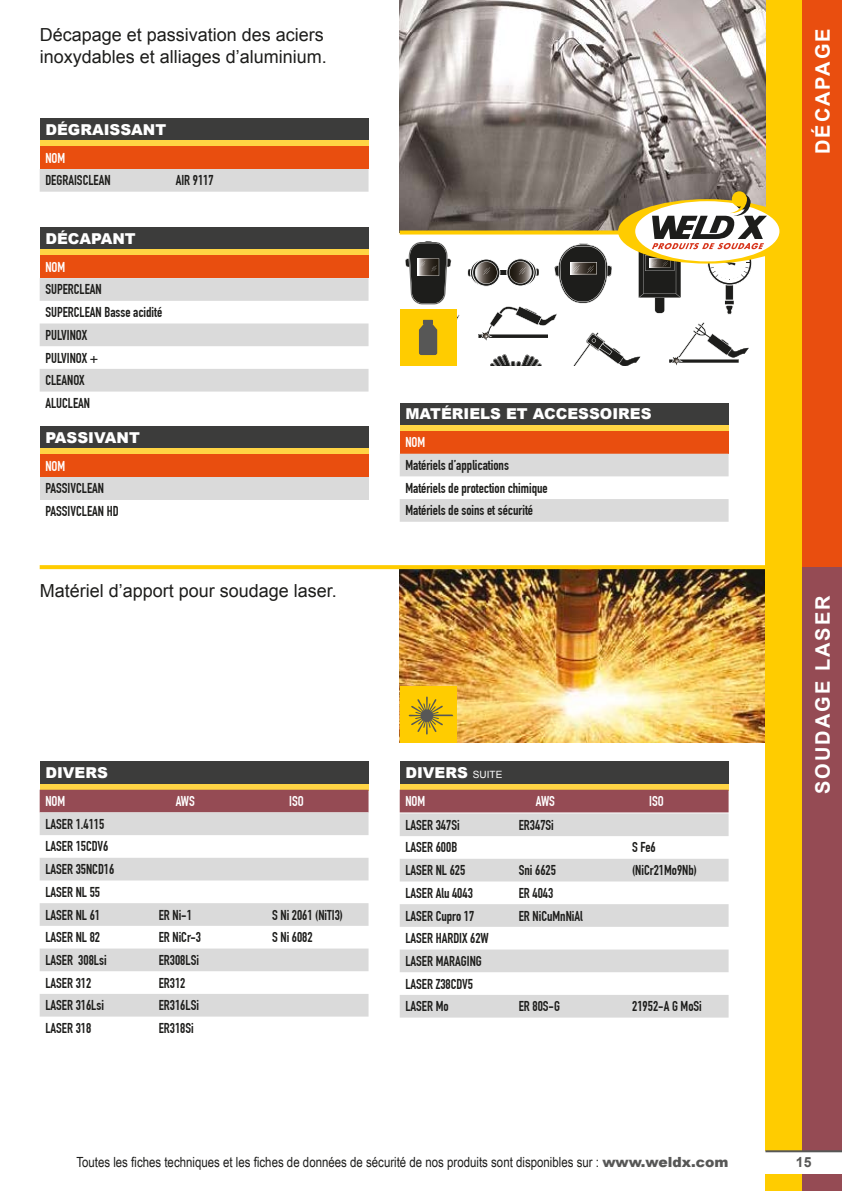
<style>
.page{position:relative;width:842px;height:1191px;background:#fff}
.page>*{position:absolute;margin:0;border:0;box-sizing:border-box;transform-origin:0 0}
.t1{font:700 20px "Arial";letter-spacing:.1em;color:#fff}
.t2{font:18px/21.6px "Arial";color:#1d1d1b}
.t3{font:900 15px "Arial";color:#fff}
.t4{font:700 14px/22.6px "DIN Condensed";color:#1d1d1b}
.t5{font:14px "Arial Narrow";color:#1d1d1b}
.t6{font:700 14px "DIN Condensed";color:#fff}
.t7{font:700 14px "Arial";color:#575756}
.s1{font-weight:400;font-size:10px}
.s2{font-family:"Arial";font-weight:900;color:#575756}
</style>
<div class="page">
<img style="left:400px;top:569px;width:365px;height:174px">
<div style="left:765px;top:0;width:37px;height:1191px;background:#fc0"></div>
<div style="left:802px;top:0;width:40px;height:1191px;background:#e94e0f"></div>
<div style="left:802px;top:567px;width:40px;height:624px;background:#954b54"></div>
<svg style="left:405px;top:241px;width:46px;height:64px"></svg>
<img style="left:400px;top:0;width:365px;height:230px">
<div style="left:765px;top:1151px;width:77px;height:23px;background:#fff"></div>
<hr style="left:765px;top:1150px;width:77px;height:2px;background:#575756">
<svg style="left:400px;top:230px;width:68px;height:4px"></svg>
<div style="left:635px;top:201px;width:144px;height:60px;background:#fff;border-radius:50%"></div>
<div style="left:735px;top:194px;width:15px;height:15px;background:#312f2b;border-radius:50%"></div>
<div style="left:732px;top:191px;width:15px;height:16px;background:#fc0;border-radius:50%"></div>
<svg style="left:468px;top:197px;width:299px;height:169px"></svg>
<div style="left:400px;top:309px;width:56px;height:57px;background:#fc0"></div>
<svg style="left:419px;top:314px;width:41px;height:52px"></svg>
<div style="left:40px;top:118px;width:329px;height:23px;background:#3c3c3b"></div>
<div style="left:40px;top:141px;width:329px;height:6px;background:#ffd544"></div>
<div style="left:40px;top:146px;width:329px;height:23px;background:#e94e0f"></div>
<div style="left:40px;top:169px;width:329px;height:23px;background:#dadada"></div>
<div style="left:40px;top:227px;width:329px;height:23px;background:#3c3c3b"></div>
<div style="left:40px;top:250px;width:329px;height:6px;background:#ffd544"></div>
<div style="left:40px;top:255px;width:329px;height:23px;background:#e94e0f"></div>
<svg style="left:40px;top:278px;width:329px;height:113px"></svg>
<div style="left:400px;top:403px;width:329px;height:22px;background:#3c3c3b"></div>
<div style="left:400px;top:425px;width:329px;height:6px;background:#ffd544"></div>
<div style="left:400px;top:431px;width:329px;height:23px;background:#e94e0f"></div>
<svg style="left:400px;top:454px;width:329px;height:68px"></svg>
<div style="left:40px;top:426px;width:329px;height:22px;background:#3c3c3b"></div>
<div style="left:40px;top:448px;width:329px;height:6px;background:#ffd544"></div>
<div style="left:40px;top:454px;width:329px;height:23px;background:#e94e0f"></div>
<div style="left:40px;top:477px;width:329px;height:22px;background:#dadada"></div>
<div style="left:400px;top:686px;width:56px;height:57px;background:#fc0"></div>
<svg style="left:408px;top:696px;width:45px;height:39px"></svg>
<svg style="left:40px;top:565px;width:725px;height:4px;background:#ffcd08"></svg>
<div style="left:40px;top:761px;width:329px;height:23px;background:#3c3c3b"></div>
<div style="left:40px;top:784px;width:329px;height:6px;background:#ffd544"></div>
<div style="left:40px;top:789px;width:329px;height:23px;background:#954b54"></div>
<svg style="left:40px;top:812px;width:329px;height:204px;fill:#dadada"></svg>
<div style="left:400px;top:761px;width:329px;height:23px;background:#3c3c3b"></div>
<div style="left:400px;top:784px;width:329px;height:6px;background:#ffd544"></div>
<div style="left:400px;top:789px;width:329px;height:23px;background:#954b54"></div>
<svg style="left:400px;top:813px;width:329px;height:204px;fill:#dadada"></svg>
<p class="t2" style="left:40px;top:25px;width:289px">Décapage et passivation des aciers inoxydables et alliages d’aluminium.</p>
<p class="t3" style="left:45px;top:118px;width:122px">DÉGRAISSANT</p>
<p class="t6" style="left:45px;top:149px;width:21px">NOM</p>
<p class="t4" style="left:45px;top:169px;width:67px">DEGRAISCLEAN</p>
<p class="t4" style="left:176px;top:169px;width:39px">AIR 9117</p>
<p class="t3" style="left:45px;top:227px;width:92px">DÉCAPANT</p>
<p class="t6" style="left:45px;top:259px;width:21px">NOM</p>
<p class="t4" style="left:45px;top:278px;width:118px">SUPERCLEAN<br>SUPERCLEAN Basse acidité<br>PULVINOX<br>PULVINOX +<br>CLEANOX<br>ALUCLEAN</p>
<p class="t3" style="left:45px;top:426px;width:96px">PASSIVANT</p>
<p class="t6" style="left:45px;top:457px;width:21px">NOM</p>
<p class="t4" style="left:45px;top:477px;width:75px">PASSIVCLEAN<br>PASSIVCLEAN HD</p>
<p class="t2" style="left:40px;top:579px;width:299px">Matériel d’apport pour soudage laser.</p>
<p class="t3" style="left:405px;top:403px;width:248px">MATÉRIELS ET ACCESSOIRES</p>
<p class="t6" style="left:405px;top:434px;width:21px">NOM</p>
<p class="t4" style="left:405px;top:454px;width:144px">Matériels d’applications<br>Matériels de protection chimique<br>Matériels de soins et sécurité</p>
<p class="t3" style="left:45px;top:762px;width:64px">DIVERS</p>
<p class="t6" style="left:45px;top:793px;width:21px">NOM</p>
<p class="t6" style="left:176px;top:793px;width:21px">AWS</p>
<p class="t6" style="left:289px;top:793px;width:16px">ISO</p>
<p class="t4" style="left:45px;top:812px;width:71px">LASER 1.4115<br>LASER 15CDV6<br>LASER 35NCD16<br>LASER NL 55<br>LASER NL 61</p>
<p class="t4" style="left:159px;top:903px;width:35px">ER Ni-1</p>
<p class="t4" style="left:272px;top:903px;width:72px">S Ni 2061 (NiTI3)</p>
<p class="t4" style="left:45px;top:926px;width:56px">LASER NL 82</p>
<p class="t4" style="left:159px;top:926px;width:44px">ER NiCr-3</p>
<p class="t4" style="left:272px;top:926px;width:42px">S Ni 6082</p>
<p class="t4" style="left:45px;top:948px;width:63px">LASER 308Lsi</p>
<p class="t4" style="left:159px;top:948px;width:42px">ER308LSi</p>
<p class="t4" style="left:45px;top:971px;width:47px">LASER 312</p>
<p class="t4" style="left:159px;top:971px;width:28px">ER312</p>
<p class="t4" style="left:45px;top:994px;width:60px">LASER 316Lsi</p>
<p class="t4" style="left:159px;top:994px;width:42px">ER316LSi</p>
<p class="t4" style="left:45px;top:1016px;width:47px">LASER 318</p>
<p class="t4" style="left:159px;top:1016px;width:37px">ER318Si</p>
<p class="t3" style="left:405px;top:762px;width:98px">DIVERS <span class="s1">SUITE</span></p>
<p class="t6" style="left:405px;top:793px;width:21px">NOM</p>
<p class="t6" style="left:536px;top:793px;width:21px">AWS</p>
<p class="t6" style="left:649px;top:793px;width:16px">ISO</p>
<p class="t4" style="left:405px;top:813px;width:56px">LASER 347Si</p>
<p class="t4" style="left:519px;top:813px;width:37px">ER347Si</p>
<p class="t4" style="left:405px;top:836px;width:53px">LASER 600B</p>
<p class="t4" style="left:632px;top:836px;width:25px">S Fe6</p>
<p class="t4" style="left:405px;top:859px;width:61px">LASER NL 625</p>
<p class="t4" style="left:519px;top:859px;width:39px">Sni 6625</p>
<p class="t4" style="left:632px;top:859px;width:66px">(NiCr21Mo9Nb)</p>
<p class="t4" style="left:405px;top:881px;width:69px">LASER Alu 4043</p>
<p class="t4" style="left:519px;top:881px;width:36px">ER 4043</p>
<p class="t4" style="left:405px;top:904px;width:70px">LASER Cupro 17</p>
<p class="t4" style="left:519px;top:904px;width:66px">ER NiCuMnNiAl</p>
<p class="t4" style="left:405px;top:927px;width:85px">LASER HARDIX 62W<br>LASER MARAGING<br>LASER Z38CDV5<br>LASER Mo</p>
<p class="t4" style="left:519px;top:995px;width:43px">ER 80S-G</p>
<p class="t4" style="left:632px;top:995px;width:71px">21952-A G MoSi</p>
<h1 class="t1" style="left:810px;top:154px;width:127px;rotate:-90deg">DÉCAPAGE</h1>
<h1 class="t1" style="left:810px;top:794px;width:200px;rotate:-90deg">SOUDAGE LASER</h1>
<p class="t5" style="left:76px;top:1152px;width:654px">Toutes les fiches techniques et les fiches de données de sécurité de nos produits sont disponibles sur : <span class="s2">www.weldx.com</span></p>
<p class="t7" style="left:796px;top:1153px;width:17px">15</p>
</div>
